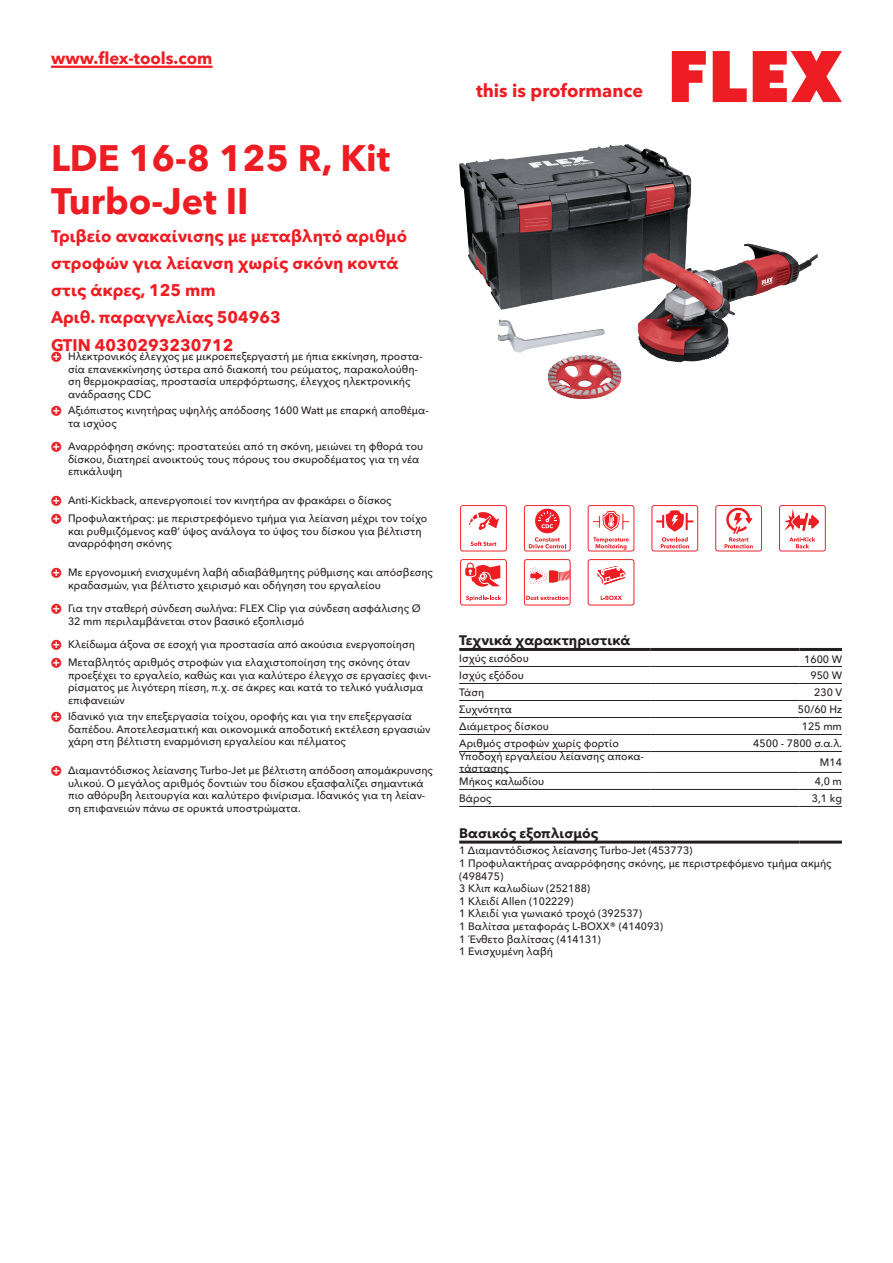
<style>
.page{position:relative;width:893px;height:1263px;background:#fff}
.page>*{position:absolute;margin:0;border:0;box-sizing:border-box;transform-origin:0 0}
.CB_AF_Product-name{font:700 36px/43.2px "Avenir Next W1 G";color:#ee1d23}
.t1{font:700 18px "Avenir Next W1 G";color:#ee1d23}
.CB_AF_Product-short{font:700 16.5px/27px "Avenir Next W1 G";color:#ee1d23}
.CB_AF_Order-number{font:700 16.5px "Avenir Next W1 G";color:#ee1d23}
.CB_AF_Table-headline{font:700 13.5px "Avenir Next W1 G";color:#231f20}
.CB_AF_Table-specific{font:500 10.5px/12.6px "Avenir Next W1 G";color:#231f20}
</style>
<div class="page">
<svg style="left:672px;top:51px;width:34px;height:51px"></svg>
<svg style="left:713px;top:51px;width:34px;height:51px"></svg>
<svg style="left:753px;top:51px;width:89px;height:51px"></svg>
<hr style="left:51px;top:66px;width:162px;height:2px;background:#ee1d23">
<img style="left:459px;top:144px;width:217px;height:199px">
<hr style="left:459px;top:666px;width:192px;height:1px;background:#231f20">
<hr style="left:651px;top:666px;width:148px;height:1px;background:#231f20">
<hr style="left:799px;top:666px;width:43px;height:1px;background:#231f20">
<hr style="left:459px;top:683px;width:192px;height:1px;background:#231f20">
<hr style="left:651px;top:683px;width:148px;height:1px;background:#231f20">
<hr style="left:799px;top:683px;width:43px;height:1px;background:#231f20">
<hr style="left:459px;top:700px;width:192px;height:1px;background:#231f20">
<hr style="left:651px;top:700px;width:148px;height:1px;background:#231f20">
<hr style="left:799px;top:700px;width:43px;height:1px;background:#231f20">
<hr style="left:459px;top:717px;width:192px;height:1px;background:#231f20">
<hr style="left:651px;top:717px;width:148px;height:1px;background:#231f20">
<hr style="left:799px;top:717px;width:43px;height:1px;background:#231f20">
<hr style="left:459px;top:734px;width:192px;height:1px;background:#231f20">
<hr style="left:651px;top:734px;width:148px;height:1px;background:#231f20">
<hr style="left:799px;top:734px;width:43px;height:1px;background:#231f20">
<hr style="left:459px;top:751px;width:192px;height:1px;background:#231f20">
<hr style="left:651px;top:751px;width:148px;height:1px;background:#231f20">
<hr style="left:799px;top:751px;width:43px;height:1px;background:#231f20">
<hr style="left:459px;top:772px;width:192px;height:1px;background:#231f20">
<hr style="left:651px;top:772px;width:148px;height:1px;background:#231f20">
<hr style="left:799px;top:772px;width:43px;height:1px;background:#231f20">
<hr style="left:459px;top:789px;width:192px;height:1px;background:#231f20">
<hr style="left:651px;top:789px;width:148px;height:1px;background:#231f20">
<hr style="left:799px;top:789px;width:43px;height:1px;background:#231f20">
<hr style="left:459px;top:806px;width:192px;height:1px;background:#231f20">
<hr style="left:651px;top:806px;width:148px;height:1px;background:#231f20">
<hr style="left:799px;top:806px;width:43px;height:1px;background:#231f20">
<hr style="left:459px;top:648px;width:192px;height:3px;background:#231f20">
<hr style="left:651px;top:648px;width:148px;height:3px;background:#231f20">
<hr style="left:799px;top:648px;width:43px;height:3px;background:#231f20">
<hr style="left:459px;top:840px;width:192px;height:3px;background:#231f20">
<hr style="left:651px;top:840px;width:148px;height:3px;background:#231f20">
<hr style="left:799px;top:840px;width:43px;height:3px;background:#231f20">
<svg style="left:460px;top:505px;width:47px;height:46px"></svg>
<svg style="left:524px;top:505px;width:47px;height:46px"></svg>
<svg style="left:588px;top:505px;width:46px;height:46px"></svg>
<svg style="left:651px;top:505px;width:47px;height:46px"></svg>
<svg style="left:715px;top:505px;width:47px;height:46px"></svg>
<svg style="left:779px;top:505px;width:47px;height:46px"></svg>
<svg style="left:460px;top:559px;width:47px;height:46px"></svg>
<svg style="left:524px;top:559px;width:47px;height:46px"></svg>
<svg style="left:588px;top:559px;width:46px;height:46px"></svg>
<h3 class="CB_AF_Product-short" style="left:51px;top:43px;width:163px">www.flex-tools.com</h3>
<p class="CB_AF_Product-name" style="left:51px;top:134px;width:341px">LDE 16-8 125 R, Kit<br>Turbo-Jet II</p>
<p class="CB_AF_Product-short" style="left:51px;top:221px;width:358px">Τριβείο ανακαίνισης με μεταβλητό αριθμό στροφών για λείανση χωρίς σκόνη κοντά στις άκρες, 125 mm</p>
<p class="CB_AF_Order-number" style="left:51px;top:304px;width:231px">Αριθ. παραγγελίας 504963</p>
<p class="CB_AF_Order-number" style="left:51px;top:332px;width:184px">GTIN 4030293230712</p>
<p class="CB_AF_Table-specific" style="left:68px;top:349px;width:356px">Ηλεκτρονικός έλεγχος με μικροεπεξεργαστή με ήπια εκκίνηση, προστα&shy;σία επανεκκίνησης ύστερα από διακοπή του ρεύματος, παρακολούθη&shy;ση θερμοκρασίας, προστασία υπερφόρτωσης, έλεγχος ηλεκτρονικής ανάδρασης CDC</p>
<p class="CB_AF_Table-specific" style="left:68px;top:403px;width:362px">Αξιόπιστος κινητήρας υψηλής απόδοσης 1600 Watt με επαρκή αποθέμα&shy;τα ισχύος</p>
<p class="CB_AF_Table-specific" style="left:68px;top:439px;width:357px">Αναρρόφηση σκόνης: προστατεύει από τη σκόνη, μειώνει τη φθορά του δίσκου, διατηρεί ανοικτούς τους πόρους του σκυροδέματος για τη νέα επικάλυψη</p>
<p class="CB_AF_Table-specific" style="left:68px;top:493px;width:325px">Anti-Kickback, απενεργοποιεί τον κινητήρα αν φρακάρει ο δίσκος</p>
<p class="CB_AF_Table-specific" style="left:68px;top:511px;width:361px">Προφυλακτήρας: με περιστρεφόμενο τμήμα για λείανση μέχρι τον τοίχο και ρυθμιζόμενος καθ’ ύψος ανάλογα το ύψος του δίσκου για βέλτιστη αναρρόφηση σκόνης</p>
<p class="CB_AF_Table-specific" style="left:68px;top:565px;width:366px">Με εργονομική ενισχυμένη λαβή αδιαβάθμητης ρύθμισης και απόσβεσης κραδασμών, για βέλτιστο χειρισμό και οδήγηση του εργαλείου</p>
<p class="CB_AF_Table-specific" style="left:68px;top:601px;width:354px">Για την σταθερή σύνδεση σωλήνα: FLEX Clip για σύνδεση ασφάλισης Ø<br>32 mm περιλαμβάνεται στον βασικό εξοπλισμό</p>
<p class="CB_AF_Table-specific" style="left:68px;top:637px;width:348px">Κλείδωμα άξονα σε εσοχή για προστασία από ακούσια ενεργοποίηση</p>
<p class="CB_AF_Table-specific" style="left:68px;top:655px;width:365px">Μεταβλητός αριθμός στροφών για ελαχιστοποίηση της σκόνης όταν προεξέχει το εργαλείο, καθώς και για καλύτερο έλεγχο σε εργασίες φινι&shy;ρίσματος με λιγότερη πίεση, π.χ. σε άκρες και κατά το τελικό γυάλισμα επιφανειών</p>
<p class="CB_AF_Table-specific" style="left:68px;top:709px;width:364px">Ιδανικό για την επεξεργασία τοίχου, οροφής και για την επεξεργασία δαπέδου. Αποτελεσματική και οικονομικά αποδοτική εκτέλεση εργασιών χάρη στη βέλτιστη εναρμόνιση εργαλείου και πέλματος</p>
<p class="CB_AF_Table-specific" style="left:68px;top:763px;width:367px">Διαμαντόδισκος λείανσης Turbo-Jet με βέλτιστη απόδοση απομάκρυνσης υλικού. Ο μεγάλος αριθμός δοντιών του δίσκου εξασφαλίζει σημαντικά πιο αθόρυβη λειτουργία και καλύτερο φινίρισμα. Ιδανικός για τη λείαν&shy;ση επιφανειών πάνω σε ορυκτά υποστρώματα.</p>
<h2 class="t1" style="left:476px;top:77px;width:169px">this is proformance</h2>
<p class="CB_AF_Table-headline" style="left:459px;top:630px;width:173px">Τεχνικά χαρακτηριστικά</p>
<p class="CB_AF_Table-specific" style="left:459px;top:651px;width:71px">Ισχύς εισόδου</p>
<p class="CB_AF_Table-specific" style="left:804px;top:652px;width:39px">1600 W</p>
<p class="CB_AF_Table-specific" style="left:459px;top:668px;width:66px">Ισχύς εξόδου</p>
<p class="CB_AF_Table-specific" style="left:810px;top:668px;width:33px">950 W</p>
<p class="CB_AF_Table-specific" style="left:459px;top:685px;width:26px">Τάση</p>
<p class="CB_AF_Table-specific" style="left:814px;top:685px;width:29px">230 V</p>
<p class="CB_AF_Table-specific" style="left:459px;top:702px;width:54px">Συχνότητα</p>
<p class="CB_AF_Table-specific" style="left:798px;top:702px;width:46px">50/60 Hz</p>
<p class="CB_AF_Table-specific" style="left:459px;top:719px;width:91px">Διάμετρος δίσκου</p>
<p class="CB_AF_Table-specific" style="left:802px;top:719px;width:41px">125 mm</p>
<p class="CB_AF_Table-specific" style="left:459px;top:736px;width:161px">Αριθμός στροφών χωρίς φορτίο</p>
<p class="CB_AF_Table-specific" style="left:753px;top:736px;width:91px">4500 - 7800 σ.α.λ.</p>
<p class="CB_AF_Table-specific" style="left:459px;top:749px;width:186px">Υποδοχή εργαλείου λείανσης αποκα&shy;τάστασης</p>
<p class="CB_AF_Table-specific" style="left:820px;top:755px;width:23px">M14</p>
<p class="CB_AF_Table-specific" style="left:459px;top:774px;width:86px">Μήκος καλωδίου</p>
<p class="CB_AF_Table-specific" style="left:815px;top:774px;width:29px">4,0 m</p>
<p class="CB_AF_Table-specific" style="left:459px;top:791px;width:34px">Βάρος</p>
<p class="CB_AF_Table-specific" style="left:812px;top:791px;width:32px">3,1 kg</p>
<p class="CB_AF_Table-headline" style="left:459px;top:822px;width:140px">Βασικός εξοπλισμός</p>
<p class="CB_AF_Table-specific" style="left:459px;top:843px;width:374px">1 Διαμαντόδισκος λείανσης Turbo-Jet (453773)<br>1 Προφυλακτήρας αναρρόφησης σκόνης, με περιστρεφόμενο τμήμα ακμής (498475)<br>3 Κλιπ καλωδίων (252188)<br>1 Κλειδί Allen (102229)<br>1 Κλειδί για γωνιακό τροχό (392537)<br>1 Βαλίτσα μεταφοράς L-BOXX® (414093)<br>1 Ένθετο βαλίτσας (414131)<br>1 Ενισχυμένη λαβή</p>
</div>
